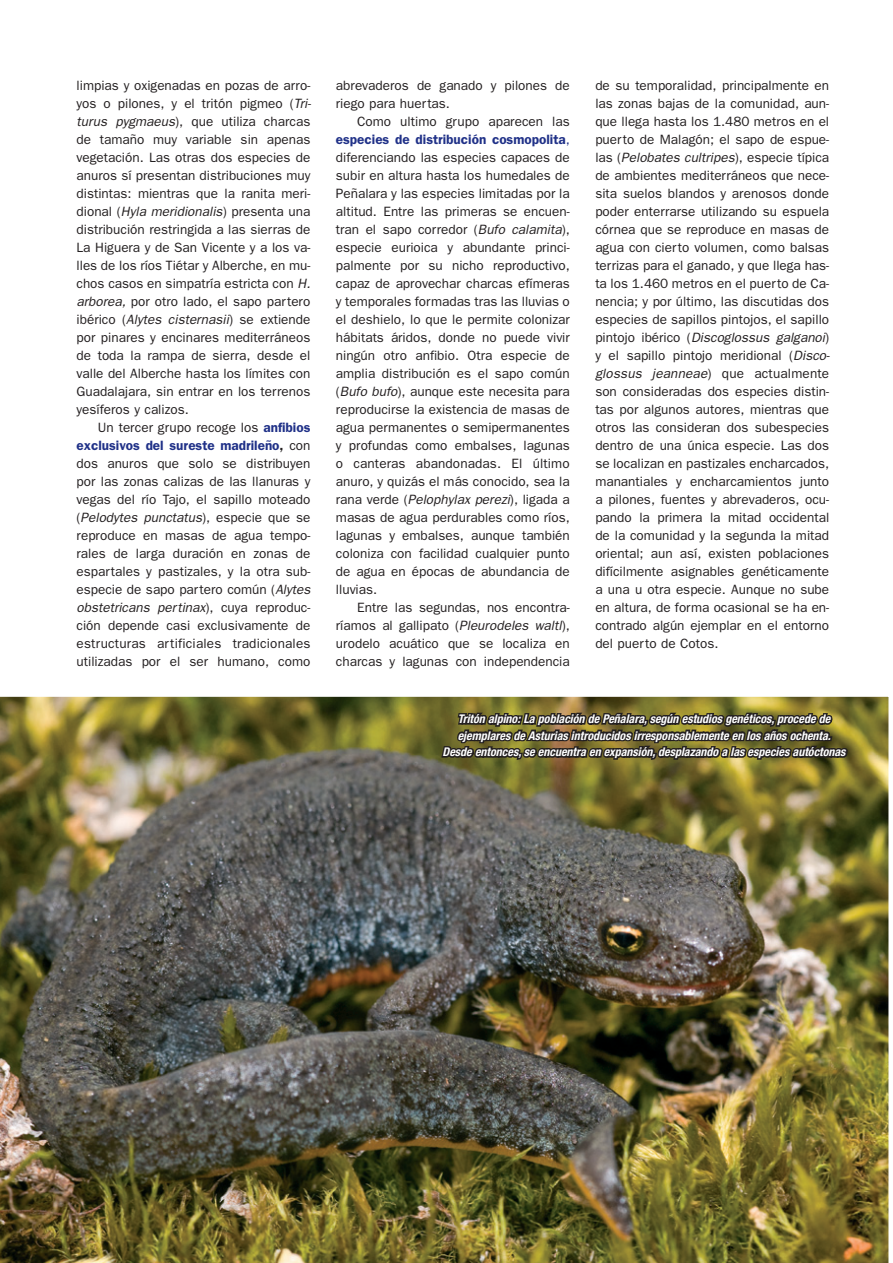
<style>
.page{position:relative;width:893px;height:1263px;background:#fff}
.page>*{position:absolute;margin:0;border:0;box-sizing:border-box;transform-origin:0 0}
.t1{font:13.5px/18px "Franklin Gothic";color:#231f20;text-align:justify}
.t2{font:italic 13.5px "Franklin Gothic";color:#231f20}
.t3{font:600 13.5px "Franklin Gothic";color:#203188}
.t4{font:italic 700 condensed 12px/16.5px "Helvetica Neue";color:#fff;text-align:center}
.s1{font-style:italic}
.s2{font-weight:600;color:#203188}
.s3{color:#231f20}
.s4{font-weight:400;color:#231f20}
.s5{font-style:normal}
.s6{font-weight:400}
</style>
<div class="page">
<img style="left:0;top:696px;width:889px;height:567px">
<svg style="left:440px;top:696px;width:409px;height:85px;background:#655d2e"></svg>
<p class="t1" style="left:77px;top:76px;width:235px">limpias y oxigenadas en pozas de arro-</p>
<p class="t1" style="left:77px;top:94px;width:236px">yos o pilones, y el tritón pigmeo (<span class="s1">Tri-</span></p>
<p class="t1" style="left:77px;top:112px;width:235px"><span class="s1">turus pygmaeus</span>), que utiliza charcas</p>
<p class="t1" style="left:77px;top:130px;width:235px">de tamaño muy variable sin apenas</p>
<p class="t1" style="left:77px;top:148px;width:235px">vegetación. Las otras dos especies de</p>
<p class="t1" style="left:77px;top:166px;width:235px">anuros sí presentan distribuciones muy</p>
<p class="t1" style="left:77px;top:184px;width:235px">distintas: mientras que la ranita meri-</p>
<p class="t1" style="left:77px;top:202px;width:235px">dional (<span class="s1">Hyla meridionalis</span>) presenta una</p>
<p class="t1" style="left:77px;top:220px;width:235px">distribución restringida a las sierras de</p>
<p class="t1" style="left:77px;top:238px;width:235px">La Higuera y de San Vicente y a los va-</p>
<p class="t1" style="left:77px;top:256px;width:235px">lles de los ríos Tiétar y Alberche, en mu-</p>
<p class="t1" style="left:77px;top:274px;width:235px">chos casos en simpatría estricta con <span class="s1">H.</span></p>
<p class="t1" style="left:77px;top:292px;width:235px"><span class="s1">arborea,</span> por otro lado, el sapo partero</p>
<p class="t1" style="left:77px;top:310px;width:235px">ibérico (<span class="s1">Alytes cisternasii</span>) se extiende</p>
<p class="t1" style="left:77px;top:328px;width:235px">por pinares y encinares mediterráneos</p>
<p class="t1" style="left:77px;top:346px;width:235px">de toda la rampa de sierra, desde el</p>
<p class="t1" style="left:77px;top:364px;width:235px">valle del Alberche hasta los límites con</p>
<p class="t1" style="left:77px;top:382px;width:235px">Guadalajara, sin entrar en los terrenos</p>
<p class="t1" style="left:77px;top:400px;width:114px">yesíferos y calizos.</p>
<p class="t1" style="left:98px;top:418px;width:214px">Un tercer grupo recoge los <span class="s2">anfibios</span></p>
<p class="t3" style="left:77px;top:438px;width:235px">exclusivos del sureste madrileño<span class="s3">,</span> <span class="s4">con</span></p>
<p class="t1" style="left:77px;top:454px;width:235px">dos anuros que solo se distribuyen</p>
<p class="t1" style="left:77px;top:472px;width:235px">por las zonas calizas de las llanuras y</p>
<p class="t1" style="left:77px;top:490px;width:235px">vegas del río Tajo, el sapillo moteado</p>
<p class="t2" style="left:77px;top:510px;width:235px"><span class="s5">(</span>Pelodytes punctatus<span class="s5">), especie que se</span></p>
<p class="t1" style="left:77px;top:526px;width:235px">reproduce en masas de agua tempo-</p>
<p class="t1" style="left:77px;top:544px;width:235px">rales de larga duración en zonas de</p>
<p class="t1" style="left:77px;top:562px;width:235px">espartales y pastizales, y la otra sub-</p>
<p class="t1" style="left:77px;top:580px;width:235px">especie de sapo partero común (<span class="s1">Alytes</span></p>
<p class="t2" style="left:77px;top:600px;width:235px">obstetricans pertinax<span class="s5">), cuya reproduc-</span></p>
<p class="t1" style="left:77px;top:616px;width:235px">ción depende casi exclusivamente de</p>
<p class="t1" style="left:77px;top:634px;width:236px">estructuras artificiales tradicionales</p>
<p class="t1" style="left:77px;top:652px;width:235px">utilizadas por el ser humano, como</p>
<p class="t1" style="left:336px;top:76px;width:235px">abrevaderos de ganado y pilones de</p>
<p class="t1" style="left:336px;top:94px;width:116px">riego para huertas.</p>
<p class="t1" style="left:357px;top:112px;width:214px">Como ultimo grupo aparecen las</p>
<p class="t3" style="left:336px;top:132px;width:235px">especies de distribución cosmopolita<span class="s6">,</span></p>
<p class="t1" style="left:336px;top:148px;width:235px">diferenciando las especies capaces de</p>
<p class="t1" style="left:336px;top:166px;width:235px">subir en altura hasta los humedales de</p>
<p class="t1" style="left:336px;top:184px;width:235px">Peñalara y las especies limitadas por la</p>
<p class="t1" style="left:336px;top:202px;width:235px">altitud. Entre las primeras se encuen-</p>
<p class="t1" style="left:336px;top:220px;width:235px">tran el sapo corredor (<span class="s1">Bufo calamita</span>),</p>
<p class="t1" style="left:336px;top:238px;width:235px">especie eurioica y abundante princi-</p>
<p class="t1" style="left:336px;top:256px;width:235px">palmente por su nicho reproductivo,</p>
<p class="t1" style="left:336px;top:274px;width:235px">capaz de aprovechar charcas efímeras</p>
<p class="t1" style="left:336px;top:292px;width:235px">y temporales formadas tras las lluvias o</p>
<p class="t1" style="left:336px;top:310px;width:235px">el deshielo, lo que le permite colonizar</p>
<p class="t1" style="left:336px;top:328px;width:235px">hábitats áridos, donde no puede vivir</p>
<p class="t1" style="left:336px;top:346px;width:235px">ningún otro anfibio. Otra especie de</p>
<p class="t1" style="left:336px;top:364px;width:235px">amplia distribución es el sapo común</p>
<p class="t1" style="left:336px;top:382px;width:235px">(<span class="s1">Bufo bufo</span>), aunque este necesita para</p>
<p class="t1" style="left:336px;top:400px;width:235px">reproducirse la existencia de masas de</p>
<p class="t1" style="left:336px;top:418px;width:235px">agua permanentes o semipermanentes</p>
<p class="t1" style="left:336px;top:436px;width:235px">y profundas como embalses, lagunas</p>
<p class="t1" style="left:336px;top:454px;width:235px">o canteras abandonadas. El último</p>
<p class="t1" style="left:336px;top:472px;width:235px">anuro, y quizás el más conocido, sea la</p>
<p class="t1" style="left:336px;top:490px;width:235px">rana verde (<span class="s1">Pelophylax perezi</span>), ligada a</p>
<p class="t1" style="left:336px;top:508px;width:235px">masas de agua perdurables como ríos,</p>
<p class="t1" style="left:336px;top:526px;width:235px">lagunas y embalses, aunque también</p>
<p class="t1" style="left:336px;top:544px;width:235px">coloniza con facilidad cualquier punto</p>
<p class="t1" style="left:336px;top:562px;width:235px">de agua en épocas de abundancia de</p>
<p class="t1" style="left:336px;top:580px;width:43px">lluvias.</p>
<p class="t1" style="left:357px;top:598px;width:214px">Entre las segundas, nos encontra-</p>
<p class="t1" style="left:336px;top:616px;width:235px">ríamos al gallipato (<span class="s1">Pleurodeles waltl</span>),</p>
<p class="t1" style="left:336px;top:634px;width:235px">urodelo acuático que se localiza en</p>
<p class="t1" style="left:336px;top:652px;width:235px">charcas y lagunas con independencia</p>
<p class="t1" style="left:595px;top:76px;width:236px">de su temporalidad, principalmente en las zonas bajas de la comunidad, aun&shy;que llega hasta los 1.480 metros en el puerto de Malagón; el sapo de espue&shy;las (<span class="s1">Pelobates cultripes</span>), especie típica de ambientes mediterráneos que nece&shy;sita suelos blandos y arenosos donde poder enterrarse utilizando su espuela córnea que se reproduce en masas de agua con cierto volumen, como balsas terrizas para el ganado, y que llega has&shy;ta los 1.460 metros en el puerto de Ca&shy;nencia; y por último, las discutidas dos especies de sapillos pintojos, el sapillo pintojo ibérico (<span class="s1">Discoglossus galganoi</span>) y el sapillo pintojo meridional (<span class="s1">Disco&shy;glossus jeanneae</span>) que actualmente son consideradas dos especies distin&shy;tas por algunos autores, mientras que otros las consideran dos subespecies dentro de una única especie. Las dos se localizan en pastizales encharcados, manantiales y encharcamientos junto a pilones, fuentes y abrevaderos, ocu&shy;pando la primera la mitad occidental de la comunidad y la segunda la mitad oriental; aun así, existen poblaciones difícilmente asignables genéticamente a una u otra especie. Aunque no sube en altura, de forma ocasional se ha en&shy;contrado algún ejemplar en el entorno del puerto de Cotos.</p>
<p class="t4" style="left:442px;top:710px;width:405px">Tritón alpino: La población de Peñalara, según estudios genéticos, procede de ejemplares de Asturias introducidos irresponsablemente en los años ochenta.<br>Desde entonces, se encuentra en expansión, desplazando a las especies autóctonas</p>
</div>
